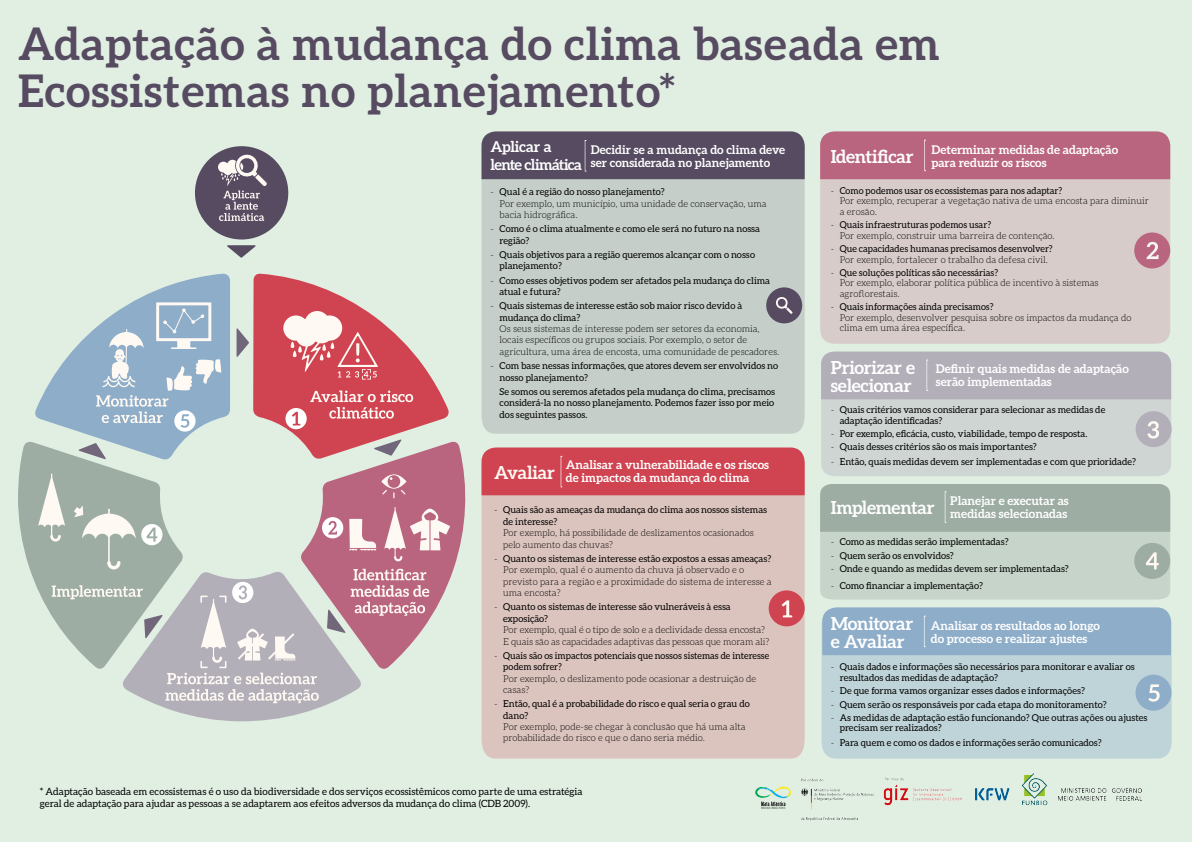
<style>
.page{position:relative;width:1192px;height:842px;background:#e1efe3}
.page>*{position:absolute;margin:0;border:0;box-sizing:border-box;transform-origin:0 0}
.t1{font:700 45px/47px "Aleo";letter-spacing:.02em;color:#564b61}
.t2{font:700 18px/18px "Aleo";letter-spacing:-.01em;color:#fff}
.t3{font:700 15px/18px "Aleo";letter-spacing:-.035em;color:#fff}
.t4{font:700 12px/13px "Aleo";color:#fff}
.t5{font:10px/12px "Aleo";color:#000}
.t6{font:9.5px/11.4px "Aleo";color:#000}
.t7{font:300 9.5px/11.4px "Aleo";color:#000}
.s1{font-weight:400}
.s2{font-weight:300}
</style>
<div class="page">
<div style="left:482px;top:495px;width:323px;height:263px;background:#dcc4be"></div>
<div style="left:820px;top:131px;width:350px;height:213px;background:#d7ccca;border-radius:15px"></div>
<div style="left:822px;top:621px;width:350px;height:137px;background:#bfd4d8"></div>
<div style="left:820px;top:532px;width:350px;height:68px;background:#c6d4c9"></div>
<div style="left:821px;top:399px;width:350px;height:77px;background:#ced5d2"></div>
<div style="left:1135px;top:675px;width:36px;height:36px;background:#8dadc9;border-radius:50%"></div>
<svg style="left:1148px;top:684px;width:12px;height:18px"></svg>
<div style="left:822px;top:607px;width:349px;height:48px;background:#8dadc9"></div>
<div style="left:769px;top:590px;width:36px;height:36px;background:#d04350;border-radius:50%"></div>
<svg style="left:782px;top:600px;width:10px;height:17px"></svg>
<div style="left:482px;top:448px;width:323px;height:47px;background:#d04350"></div>
<div style="left:1134px;top:232px;width:36px;height:36px;background:#ba6580;border-radius:50%"></div>
<svg style="left:1147px;top:242px;width:11px;height:17px"></svg>
<div style="left:820px;top:131px;width:350px;height:48px;background:#ba6580"></div>
<div style="left:1136px;top:411px;width:36px;height:36px;background:#b3afb9;border-radius:50%"></div>
<svg style="left:1147px;top:421px;width:12px;height:17px"></svg>
<div style="left:821px;top:352px;width:350px;height:47px;background:#b3afb9"></div>
<div style="left:1134px;top:543px;width:36px;height:36px;background:#9dada3;border-radius:50%"></div>
<svg style="left:1146px;top:552px;width:13px;height:17px"></svg>
<div style="left:820px;top:484px;width:350px;height:48px;background:#9dada3"></div>
<div style="left:482px;top:179px;width:323px;height:255px;background:#c5cec9"></div>
<div style="left:766px;top:287px;width:36px;height:36px;background:#564b61;border-radius:50%"></div>
<svg style="left:776px;top:297px;width:17px;height:17px"></svg>
<div style="left:482px;top:131px;width:323px;height:48px;background:#564b61"></div>
<div style="left:195px;top:146px;width:93px;height:93px;background:#564b61;border-radius:50%"></div>
<svg style="left:227px;top:245px;width:29px;height:13px"></svg>
<svg style="left:218px;top:154px;width:49px;height:67px"></svg>
<svg style="left:18px;top:273px;width:448px;height:448px"></svg>
<svg style="left:755px;top:787px;width:36px;height:22px"></svg>
<img style="left:801px;top:773px;width:341px;height:48px">
<h1 class="t1" style="left:18px;top:22px;width:923px">Adaptação à mudança do clima baseada em<br>Ecossistemas no planejamento*</h1>
<h3 class="t3" style="left:491px;top:138px;width:93px">Aplicar a lente climática</h3>
<p class="t4" style="left:591px;top:144px;width:196px">Decidir se a mudança do clima deve ser considerada no planejamento</p>
<p class="t7" style="left:500px;top:187px;width:269px;text-indent:-9px">- <span class="s1">Qual é a região do nosso planejamento?<br></span>Por exemplo, um município, uma unidade de conservação, uma bacia hidrográfica.</p>
<p class="t6" style="left:500px;top:224px;width:262px;text-indent:-9px"><span class="s2">-</span> Como é o clima atualmente e como ele será no futuro na nossa região?</p>
<p class="t6" style="left:500px;top:249px;width:257px;text-indent:-9px"><span class="s2">-</span> Quais objetivos para a região queremos alcançar com o nosso planejamento?</p>
<p class="t6" style="left:500px;top:275px;width:272px;text-indent:-9px"><span class="s2">-</span> Como esses objetivos podem ser afetados pela mudança do clima atual e futura?</p>
<p class="t6" style="left:500px;top:301px;width:244px;text-indent:-9px"><span class="s2">-</span> Quais sistemas de interesse estão sob maior risco devido à mudança do clima?</p>
<p class="t7" style="left:500px;top:324px;width:281px">Os seus sistemas de interesse podem ser setores da economia, locais específicos ou grupos sociais. Por exemplo, o setor de agricultura, uma área de encosta, uma comunidade de pescadores.</p>
<p class="t6" style="left:500px;top:360px;width:280px;text-indent:-9px"><span class="s2">-</span> Com base nessas informações, que atores devem ser envolvidos no nosso planejamento?</p>
<p class="t6" style="left:500px;top:386px;width:277px;text-align:justify">Se somos ou seremos afetados pela mudança do clima, precisamos considerá-la no nosso planejamento. Podemos fazer isso por meio dos seguintes passos.</p>
<p class="t4" style="left:494px;top:459px;width:276px;text-indent:72px">Analisar a vulnerabilidade e os riscos<br><sup>Avaliar</sup> de impactos da mudança do clima</p>
<p class="t6" style="left:503px;top:505px;width:265px;text-indent:-9px"><span class="s2">-</span> Quais são as ameaças da mudança do clima aos nossos sistemas de interesse?</p>
<p class="t7" style="left:503px;top:528px;width:252px">Por exemplo, há possibilidade de deslizamentos ocasionados pelo aumento das chuvas?</p>
<p class="t7" style="left:503px;top:554px;width:270px;text-indent:-9px">- <span class="s1">Quanto os sistemas de interesse estão expostos a essas ameaças?<br></span>Por exemplo, qual é o aumento da chuva já observado e o previsto para a região e a proximidade do sistema de interesse a uma encosta?</p>
<p class="t6" style="left:503px;top:602px;width:229px;text-indent:-9px"><span class="s2">-</span> Quanto os sistemas de interesse são vulneráveis à essa exposição?</p>
<p class="t7" style="left:503px;top:625px;width:268px">Por exemplo, qual é o tipo de solo e a declividade dessa encosta?<br>E quais são as capacidades adaptivas das pessoas que moram ali?</p>
<p class="t6" style="left:503px;top:650px;width:268px;text-indent:-9px"><span class="s2">-</span> Quais são os impactos potenciais que nossos sistemas de interesse podem sofrer?</p>
<p class="t7" style="left:503px;top:673px;width:254px">Por exemplo, o deslizamento pode ocasionar a destruição de casas?</p>
<p class="t6" style="left:503px;top:698px;width:248px;text-indent:-9px"><span class="s2">-</span> Então, qual é a probabilidade do risco e qual seria o grau do dano?</p>
<p class="t7" style="left:503px;top:722px;width:244px">Por exemplo, pode-se chegar à conclusão que há uma alta probabilidade do risco e que o dano seria médio.</p>
<p class="t5" style="left:40px;top:786px;width:544px">* Adaptação baseada em ecossistemas é o uso da biodiversidade e dos serviços ecossistêmicos como parte de uma estratégia geral de adaptação para ajudar as pessoas a se adaptarem aos efeitos adversos da mudança do clima (CDB 2009).</p>
<h2 class="t2" style="left:831px;top:148px;width:84px">Identificar</h2>
<p class="t4" style="left:931px;top:144px;width:188px">Determinar medidas de adaptação para reduzir os riscos</p>
<p class="t7" style="left:840px;top:186px;width:311px;line-height:10.5px;text-indent:-9px">- <span class="s1">Como podemos usar os ecossistemas para nos adaptar?<br></span>Por exemplo, recuperar a vegetação nativa de uma encosta para diminuir a erosão.</p>
<p class="t7" style="left:840px;top:220px;width:217px;line-height:10.5px;text-indent:-9px">- <span class="s1">Quais infraestruturas podemos usar?<br></span>Por exemplo, construir uma barreira de contenção.</p>
<p class="t7" style="left:831px;top:244px;width:224px;line-height:10.5px;text-align:center">- <span class="s1">Que capacidades humanas precisamos desenvolver?<br></span>Por exemplo, fortalecer o trabalho da defesa civil.</p>
<p class="t7" style="left:840px;top:268px;width:260px;line-height:10.5px;text-indent:-9px">- <span class="s1">Que soluções políticas são necessárias?<br></span>Por exemplo, elaborar política pública de incentivo à sistemas agroflorestais.</p>
<p class="t7" style="left:840px;top:302px;width:293px;line-height:10.5px;text-indent:-9px">- <span class="s1">Quais informações ainda precisamos?<br></span>Por exemplo, desenvolver pesquisa sobre os impactos da mudança do clima em uma área específica.</p>
<h2 class="t2" style="left:831px;top:359px;width:86px">Priorizar e selecionar</h2>
<p class="t4" style="left:936px;top:363px;width:194px">Definir quais medidas de adaptação serão implementadas</p>
<p class="t6" style="left:840px;top:405px;width:267px;line-height:10.5px;text-indent:-9px"><span class="s2">-</span> Quais critérios vamos considerar para selecionar as medidas de adaptação identificadas?</p>
<p class="t6" style="left:831px;top:428px;width:258px"><span class="s2">-</span> Por exemplo, eficácia, custo, viabilidade, tempo de resposta.</p>
<p class="t6" style="left:831px;top:442px;width:208px"><span class="s2">-</span> Quais desses critérios são os mais importantes?</p>
<p class="t6" style="left:831px;top:456px;width:307px"><span class="s2">-</span> Então, quais medidas devem ser implementadas e com que prioridade?</p>
<h2 class="t2" style="left:831px;top:500px;width:105px">Implementar</h2>
<p class="t4" style="left:950px;top:495px;width:120px">Planejar e executar as medidas selecionadas</p>
<p class="t6" style="left:831px;top:537px;width:179px"><span class="s2">-</span> Como as medidas serão implementadas?</p>
<p class="t6" style="left:831px;top:550px;width:125px"><span class="s2">-</span> Quem serão os envolvidos?</p>
<p class="t6" style="left:831px;top:563px;width:240px"><span class="s2">-</span> Onde e quando as medidas devem ser implementadas?</p>
<p class="t6" style="left:831px;top:581px;width:154px"><span class="s2">-</span> Como financiar a implementação?</p>
<h2 class="t2" style="left:831px;top:615px;width:84px">Monitorar e Avaliar</h2>
<p class="t4" style="left:931px;top:619px;width:171px">Analisar os resultados ao longo do processo e realizar ajustes</p>
<p class="t6" style="left:840px;top:662px;width:296px;line-height:10.5px;text-indent:-9px"><span class="s2">-</span> Quais dados e informações são necessários para monitorar e avaliar os resultados das medidas de adaptação?</p>
<p class="t6" style="left:831px;top:686px;width:256px"><span class="s2">-</span> De que forma vamos organizar esses dados e informações?</p>
<p class="t6" style="left:831px;top:699px;width:277px"><span class="s2">-</span> Quem serão os responsáveis por cada etapa do monitoramento?</p>
<p class="t6" style="left:840px;top:713px;width:309px;line-height:10.5px;text-indent:-9px"><span class="s2">-</span> As medidas de adaptação estão funcionando? Que outras ações ou ajustes precisam ser realizados?</p>
<p class="t6" style="left:831px;top:737px;width:272px"><span class="s2">-</span> Para quem e como os dados e informações serão comunicados?</p>
</div>
